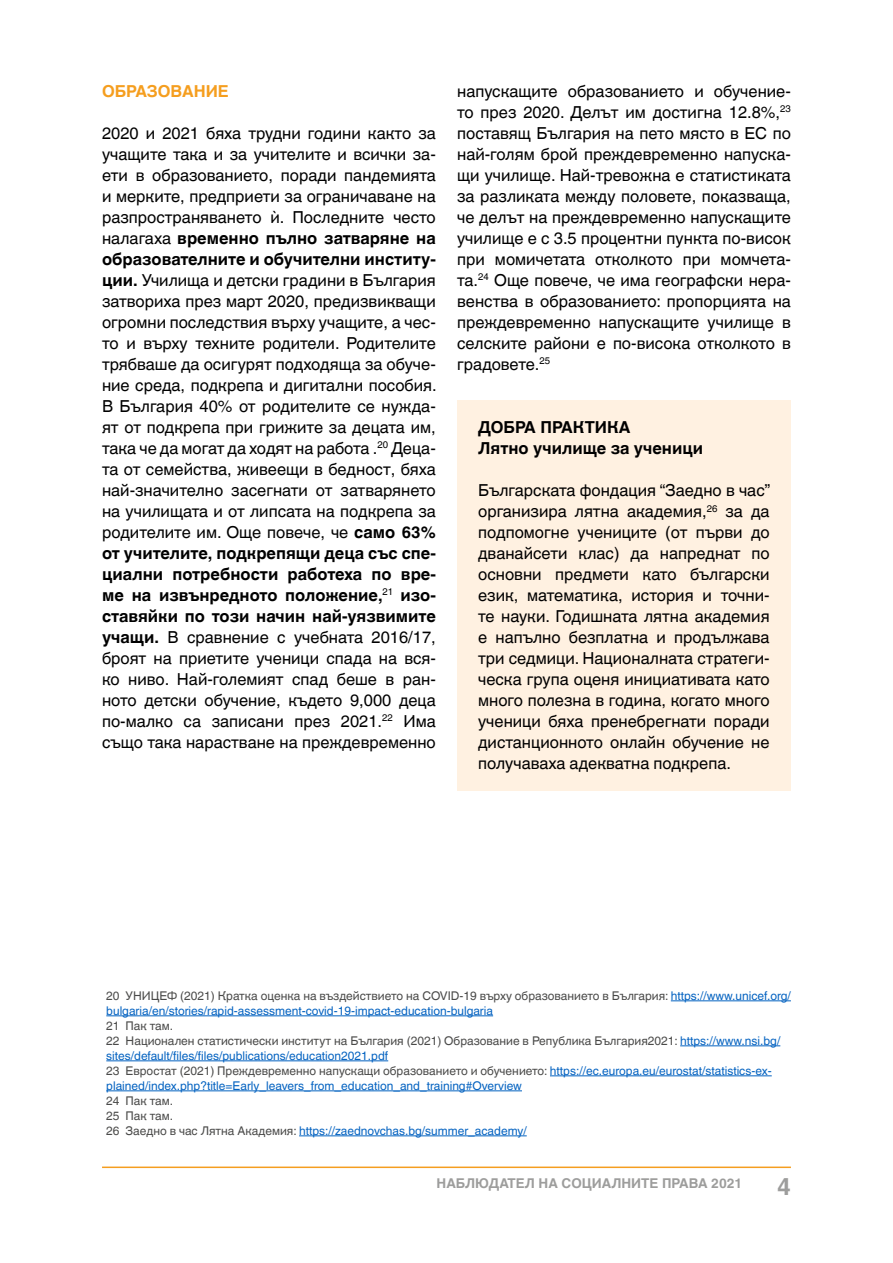
<style>
.page{position:relative;width:893px;height:1263px;background:#fff}
.page>*{position:absolute;margin:0;border:0;box-sizing:border-box;transform-origin:0 0}
.t1{font:700 24px "Helvetica World";color:#9d9d9c}
.t2{font:16.5px/21px "Helvetica World";color:#000;text-align:justify}
.t3{font:700 16.5px/21px "Helvetica World";color:#000}
.t4{font:700 16.5px "Helvetica World";color:#f59e1f}
.t5{font:700 13.5px "Helvetica World";color:#9d9d9c}
.t6{font:12px/15px "Helvetica World";color:#0563c1}
.t7{font:12px/15px "Helvetica World";color:#4a4a49}
.s1{font-weight:700}
.s2{color:#4a4a49}
.s3{color:#0563c1}
</style>
<div class="page">
<hr style="left:102px;top:1166px;width:689px;height:2px;background:#f59e1f">
<hr style="left:671px;top:1000px;width:120px;height:1px;background:#0563c1">
<hr style="left:106px;top:1015px;width:387px;height:1px;background:#0563c1">
<hr style="left:680px;top:1045px;width:100px;height:1px;background:#0563c1">
<hr style="left:106px;top:1060px;width:282px;height:1px;background:#0563c1">
<hr style="left:550px;top:1075px;width:222px;height:1px;background:#0563c1">
<hr style="left:106px;top:1090px;width:416px;height:1px;background:#0563c1">
<hr style="left:299px;top:1135px;width:228px;height:1px;background:#0563c1">
<div style="left:457px;top:400px;width:334px;height:75px;background:#fff1e1"></div>
<div style="left:457px;top:463px;width:334px;height:327px;background:#fff1e1"></div>
<p class="t4" style="left:102px;top:82px;width:128px">ОБРАЗОВАНИЕ</p>
<p class="t2" style="left:102px;top:123px;width:336px">2020 и 2021 бяха трудни години както за учащите така и за учителите и всички за&shy;ети в образованието, поради пандемията и мерките, предприети за ограничаване на разпространяването ѝ. Последните често налагаха <span class="s1">временно пълно затваряне на образователните и обучителни институ&shy;ции.</span> Училища и детски градини в България затвориха през март 2020, предизвикващи огромни последствия върху учащите, а чес&shy;то и върху техните родители. Родителите трябваше да осигурят подходяща за обуче&shy;ние среда, подкрепа и дигитални пособия.<br>В България 40% от родителите се нужда&shy;ят от подкрепа при грижите за децата им, така че да могат да ходят на работа .<sup>20</sup> Деца&shy;та от семейства, живеещи в бедност, бяха най-значително засегнати от затварянето на училищата и от липсата на подкрепа за родителите им. Още повече, че <span class="s1">само 63% от учителите, подкрепящи деца със спе&shy;циални потребности работеха по вре&shy;ме на извънредното положение,</span><sup>21</sup> <span class="s1">изо&shy;ставяйки по този начин най-уязвимите учащи.</span> В сравнение с учебната 2016/17, броят на приетите ученици спада на вся&shy;ко ниво. Най-големият спад беше в ран&shy;ното детски обучение, където 9,000 деца по-малко са записани през 2021.<sup>22</sup> Има също така нарастване на преждевременно</p>
<p class="t2" style="left:457px;top:81px;width:335px">напускащите образованието и обучение&shy;то през 2020. Делът им достигна 12.8%,<sup>23 </sup>поставящ България на пето място в ЕС по най-голям брой преждевременно напуска&shy;щи училище. Най-тревожна е статистиката за разликата между половете, показваща, че делът на преждевременно напускащите училище е с 3.5 процентни пункта по-висок при момичетата отколкото при момчета&shy;та.<sup>24</sup> Още повече, че има географски нера&shy;венства в образованието: пропорцията на преждевременно напускащите училище в селските райони е по-висока отколкото в градовете.<sup>25</sup></p>
<p class="t3" style="left:478px;top:417px;width:227px">ДОБРА ПРАКТИКА<br>Лятно училище за ученици</p>
<p class="t2" style="left:478px;top:480px;width:294px">Българската фондация “Заедно в час” организира лятна академия,<sup>26</sup> за да подпомогне учениците (от първи до дванайсети клас) да напреднат по основни предмети като български език, математика, история и точни&shy;те науки. Годишната лятна академия е напълно безплатна и продължава три седмици. Националната стратеги&shy;ческа група оценя инициативата като много полезна в година, когато много ученици бяха пренебрегнати поради дистанционното онлайн обучение не получаваха адекватна подкрепа.</p>
<p class="t6" style="left:106px;top:989px;width:686px"><span class="s2">20 УНИЦЕФ (2021) Кратка оценка на въздействието на COVID-19 върху образованието в България:</span> https://www.unicef.org/ bulgaria/en/stories/rapid-assessment-covid-19-impact-education-bulgaria</p>
<p class="t6" style="left:106px;top:1019px;width:675px"><span class="s2">21 Пак там.<br>22 Национален статистически институт на България (2021) Образование в Република България2021:</span> https://www.nsi.bg/ sites/default/files/files/publications/education2021.pdf<br><span class="s2">23 Евростат (2021) Преждевременно напускащи образованието и обучението:</span> https://ec.europa.eu/eurostat/statistics-ex&shy;plained/index.php?title=Early_leavers_from_education_and_training#Overview</p>
<p class="t7" style="left:106px;top:1094px;width:422px">24 Пак там.<br>25 Пак там.<br>26 Заедно в час Лятна Академия: <span class="s3">https://zaednovchas.bg/summer_academy/</span></p>
<p class="t5" style="left:437px;top:1175px;width:307px">НАБЛЮДАТЕЛ НА СОЦИАЛНИТЕ ПРАВА 2021</p>
<h1 class="t1" style="left:777px;top:1173px;width:15px">4</h1>
</div>
